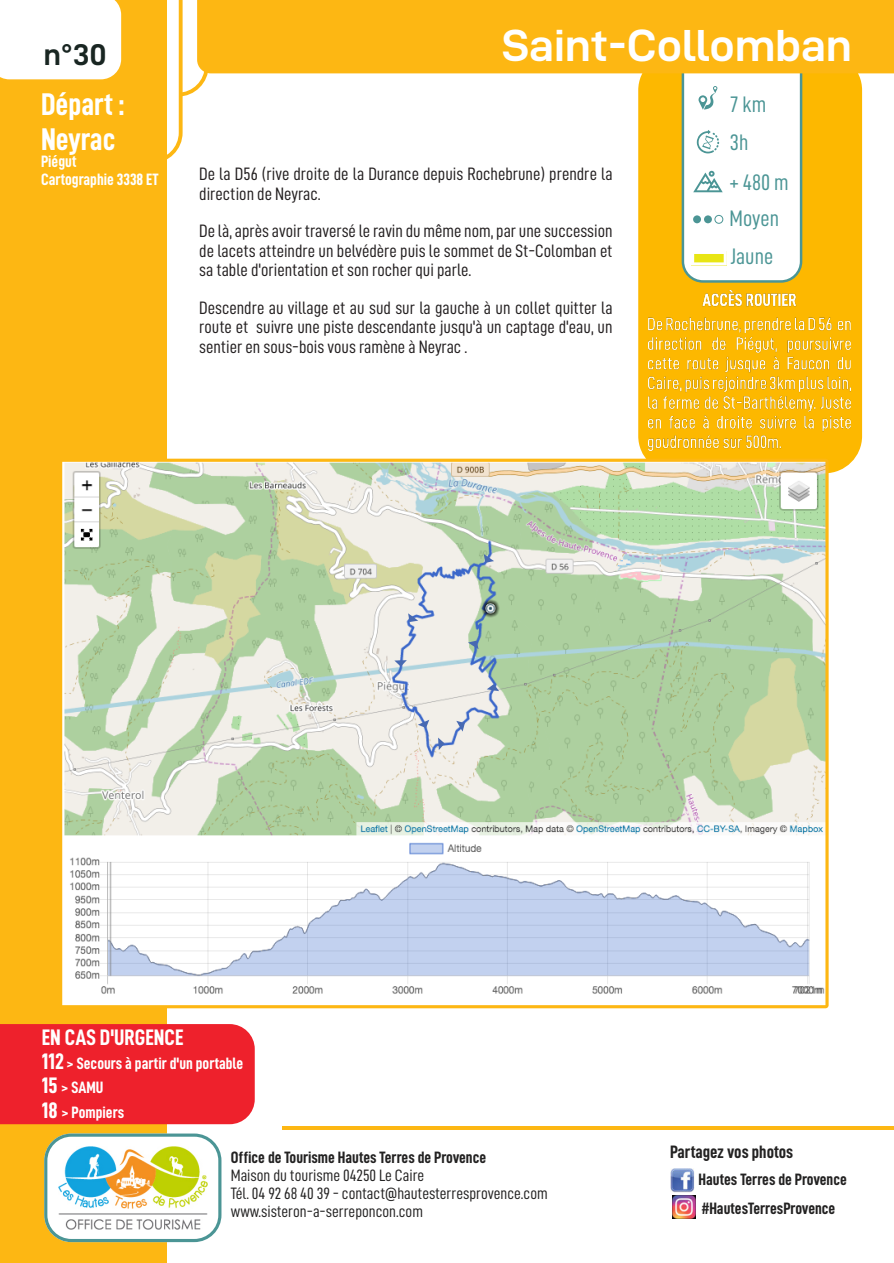
<style>
.page{position:relative;width:894px;height:1263px;background:#fff}
.page>*{position:absolute;margin:0;border:0;box-sizing:border-box;transform-origin:0 0}
.t1{font:45px "D DIN Exp Bold";color:#fff}
.t2{font:31.5px/34.2px "D DIN Condensed Bold";color:#fff}
.t3{font:30px "D DIN Exp Bold";color:#192622}
.t4{font:22.5px/40.2px "D DIN Condensed";color:#4b9595}
.t5{font:22.5px "D DIN Condensed Bold";color:#fff}
.t6{font:18px/19.5px "D DIN Condensed";color:#231f20;text-align:justify}
.t7{font:18px "D DIN Condensed Bold";color:#232222}
.t8{font:16.5px/17.9px "D DIN Condensed";color:#232222}
.t9{font:16.5px "D DIN Condensed Bold";color:#232222}
.t10{font:16.5px/24.5px "D DIN Condensed Bold";color:#fff}
.s1{font-size:22.5px}
</style>
<div class="page">
<div style="left:635px;top:51px;width:229px;height:425px;background:#fdb800;border:3px solid #fff;border-radius:38px"></div>
<div style="left:0;top:0;width:167px;height:1263px;background:#fdb713"></div>
<div style="left:0;top:1024px;width:255px;height:100px;background:#ee212c"></div>
<div style="left:681px;top:51px;width:121px;height:232px;background:#fff;border:3px solid #4b9595;border-radius:20px"></div>
<svg style="left:691px;top:254px;width:35px;height:12px"></svg>
<svg style="left:696px;top:130px;width:22px;height:23px"></svg>
<svg style="left:693px;top:171px;width:29px;height:21px"></svg>
<svg style="left:698px;top:86px;width:19px;height:24px"></svg>
<div style="left:714px;top:215px;width:8px;height:8px;border:1px solid #4b9595;border-radius:50%"></div>
<svg style="left:703px;top:215px;width:8px;height:8px"></svg>
<svg style="left:692px;top:215px;width:8px;height:8px"></svg>
<div style="left:208px;top:0;width:685px;height:73px;background:#fdb713"></div>
<svg style="left:0;top:0;width:208px;height:160px"></svg>
<img style="left:648px;top:290px;width:201px;height:160px">
<svg style="left:62px;top:459px;width:766px;height:549px"></svg>
<svg style="left:456px;top:721px;width:8px;height:11px"></svg>
<svg style="left:408px;top:613px;width:10px;height:9px"></svg>
<svg style="left:468px;top:641px;width:10px;height:8px"></svg>
<svg style="left:438px;top:738px;width:6px;height:12px"></svg>
<svg style="left:486px;top:684px;width:13px;height:7px"></svg>
<svg style="left:394px;top:660px;width:12px;height:7px"></svg>
<svg style="left:417px;top:720px;width:12px;height:8px"></svg>
<svg style="left:483px;top:554px;width:11px;height:9px"></svg>
<hr style="left:282px;top:1126px;width:611px;height:4px;background:#fdb713">
<img style="left:670px;top:1168px;width:24px;height:24px">
<img style="left:672px;top:1195px;width:23px;height:24px">
<svg style="left:44px;top:1133px;width:177px;height:109px"></svg>
<img style="left:59px;top:1146px;width:148px;height:84px">
<h3 class="t3" style="left:44px;top:40px;width:64px">n°30</h3>
<h2 class="t2" style="left:41px;top:88px;width:85px">Départ :<br>Neyrac</h2>
<p class="t10" style="left:41px;top:153px;width:119px;line-height:17.9px">Piégut<br>Cartographie 3338 ET</p>
<h1 class="t1" style="left:501px;top:23px;width:351px">Saint-Collomban</h1>
<p class="t6" style="left:199px;top:164px;width:414px">De la D56 (rive droite de la Durance depuis Rochebrune) prendre la direction de Neyrac.</p>
<p class="t6" style="left:199px;top:222px;width:414px">De là, après avoir traversé le ravin du même nom, par une succession de lacets atteindre un belvédère puis le sommet de St-Colomban et sa table d'orientation et son rocher qui parle.</p>
<p class="t6" style="left:199px;top:298px;width:414px">Descendre au village et au sud sur la gauche à un collet quitter la route et suivre une piste descendante jusqu'à un captage d'eau, un sentier en sous-bois vous ramène à Neyrac .</p>
<p class="t4" style="left:730px;top:84px;width:37px">7km</p>
<p class="t4" style="left:729px;top:122px;width:61px">3h +480m</p>
<p class="t4" style="left:729px;top:200px;width:51px;line-height:38px">Moyen<br>Jaune</p>
<p class="t5" style="left:42px;top:1026px;width:143px">EN CAS D'URGENCE</p>
<p class="t10" style="left:42px;top:1051px;width:203px"><span class="s1">112</span> &gt; Secours à partir d'un portable<br><span class="s1">15</span> &gt; SAMU<br><span class="s1">18</span> &gt; Pompiers</p>
<p class="t9" style="left:231px;top:1150px;width:257px">Office de Tourisme Hautes Terres de Provence</p>
<p class="t8" style="left:231px;top:1167px;width:318px">Maison du tourisme 04250 Le Caire<br>Tél. 04 92 68 40 39 - contact@hautesterresprovence.com www.sisteron-a-serreponcon.com</p>
<p class="t7" style="left:669px;top:1143px;width:125px">Partagez vos photos</p>
<p class="t9" style="left:698px;top:1171px;width:150px">Hautes Terres de Provence</p>
<p class="t9" style="left:701px;top:1200px;width:135px">#HautesTerresProvence</p>
</div>
